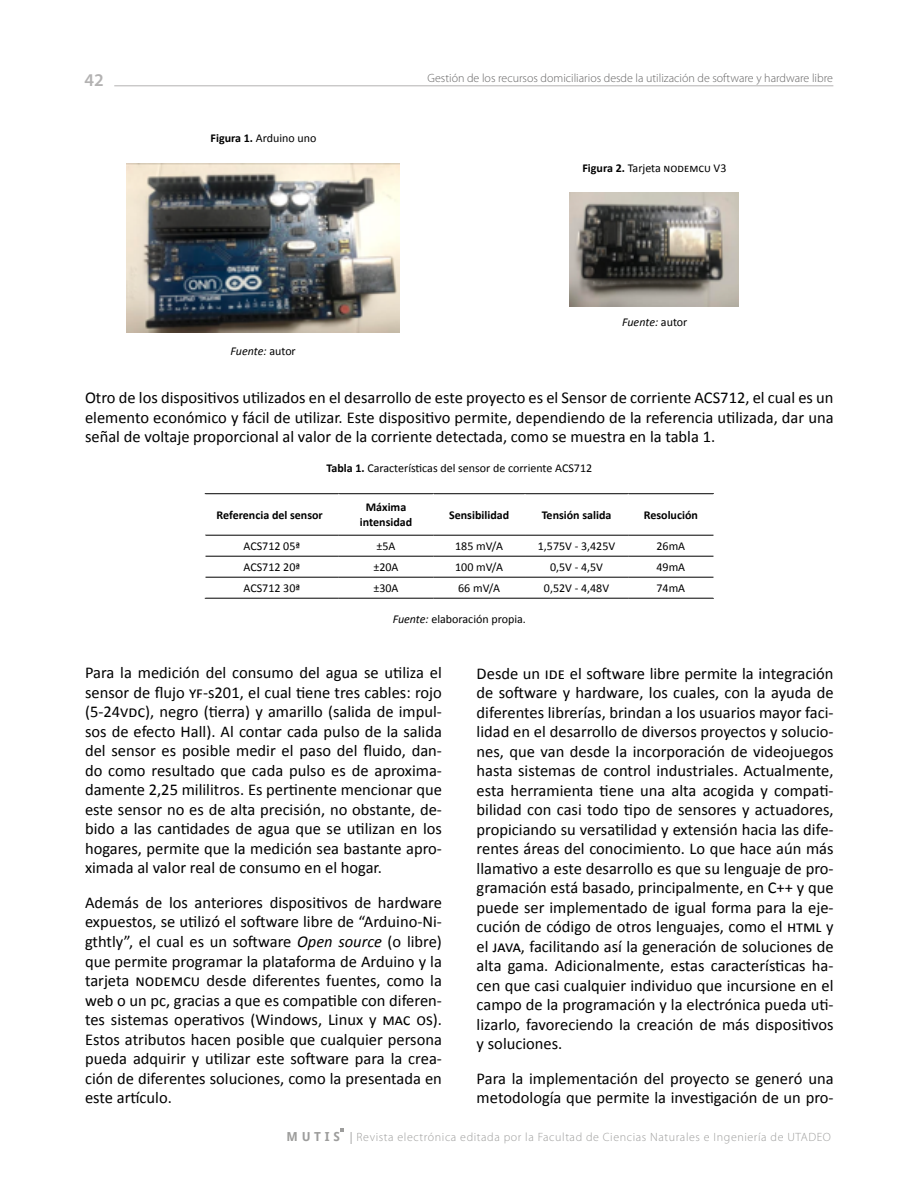
<style>
.page{position:relative;width:918px;height:1188px;background:#fff}
.page>*{position:absolute;margin:0;border:0;box-sizing:border-box;transform-origin:0 0}
.t1{font:600 18px "Myriad Pro";color:#b3b2b2}
.t2{font:16.5px/19.5px "Calibri";color:#000;text-align:justify}
.t3{font:12px "Calibri";color:#000}
.t4{font:300 12px "Myriad Pro";letter-spacing:.05em;color:#9d9d9c}
.t5{font:300 12px "Myriad Pro";color:#646363}
.t6{font:700 12px/15px "Calibri";color:#000;text-align:center}
.t7{font:italic 12px "Calibri";letter-spacing:-.01em;color:#000}
.s1{font-weight:700}
.s2{font-style:normal}
.s3{color:#fff}
.s4{font-style:italic}
.s5{font-family:"Droid Sans";font-weight:700;font-size:12.45px}
.s6{font-weight:400}
</style>
<div class="page">
<svg style="left:341px;top:1128px;width:3px;height:4px"></svg>
<hr style="left:114px;top:85px;width:719px;height:1px;background:#b3b2b2">
<img style="left:127px;top:163px;width:273px;height:170px">
<img style="left:569px;top:192px;width:170px;height:114px">
<hr style="left:205px;top:493px;width:134px;height:1px;background:#000">
<hr style="left:339px;top:493px;width:94px;height:1px;background:#000">
<hr style="left:433px;top:493px;width:92px;height:1px;background:#000">
<hr style="left:525px;top:493px;width:103px;height:1px;background:#000">
<hr style="left:628px;top:493px;width:86px;height:1px;background:#000">
<hr style="left:205px;top:598px;width:134px;height:1px;background:#000">
<hr style="left:339px;top:598px;width:94px;height:1px;background:#000">
<hr style="left:433px;top:598px;width:92px;height:1px;background:#000">
<hr style="left:525px;top:598px;width:103px;height:1px;background:#000">
<hr style="left:628px;top:598px;width:86px;height:1px;background:#000">
<svg style="left:339px;top:535px;width:375px;height:63px"></svg>
<hr style="left:205px;top:535px;width:134px;height:1px;background:#000">
<hr style="left:339px;top:535px;width:94px;height:1px;background:#000">
<hr style="left:433px;top:535px;width:92px;height:1px;background:#000">
<hr style="left:525px;top:535px;width:103px;height:1px;background:#000">
<hr style="left:628px;top:535px;width:85px;height:1px;background:#000">
<hr style="left:205px;top:556px;width:134px;height:1px;background:#000">
<hr style="left:339px;top:556px;width:94px;height:1px;background:#000">
<hr style="left:433px;top:556px;width:92px;height:1px;background:#000">
<hr style="left:525px;top:556px;width:103px;height:1px;background:#000">
<hr style="left:628px;top:556px;width:85px;height:1px;background:#000">
<hr style="left:205px;top:577px;width:134px;height:1px;background:#000">
<hr style="left:339px;top:577px;width:94px;height:1px;background:#000">
<hr style="left:433px;top:577px;width:92px;height:1px;background:#000">
<hr style="left:525px;top:577px;width:103px;height:1px;background:#000">
<hr style="left:628px;top:577px;width:85px;height:1px;background:#000">
<p class="t1" style="left:84px;top:68px;width:21px">42</p>
<p class="t5" style="left:428px;top:70px;width:407px">Gestión de los recursos domiciliarios desde la utilización de software y hardware libre</p>
<p class="t3" style="left:211px;top:131px;width:107px"><span class="s1">Figura 1.</span> Arduino uno</p>
<p class="t7" style="left:231px;top:343px;width:67px">Fuente: <span class="s2">autor</span></p>
<p class="t3" style="left:582px;top:160px;width:146px"><span class="s1">Figura 2.</span> Tarjeta nodemcu V3</p>
<p class="t7" style="left:622px;top:314px;width:67px">Fuente: <span class="s2">autor</span></p>
<p class="t2" style="left:85px;top:388px;width:750px">Otro de los dispositivos utilizados en el desarrollo de este proyecto es el Sensor de corriente ACS712, el cual es un elemento económico y fácil de utilizar. Este dispositivo permite, dependiendo de la referencia utilizada, dar una señal de voltaje proporcional al valor de la corriente detectada, como se muestra en la tabla 1.</p>
<p class="t3" style="left:326px;top:461px;width:267px"><span class="s1">Tabla 1.</span> Características del sensor de corriente ACS712</p>
<p class="t6" style="left:217px;top:507px;width:112px">Referencia del sensor<span class="s3">r</span></p>
<p class="t6" style="left:360px;top:500px;width:54px">Máxima intensidad</p>
<p class="t6" style="left:449px;top:507px;width:62px">Sensibilidad</p>
<p class="t6" style="left:542px;top:507px;width:71px">Tensión salida</p>
<p class="t6" style="left:644px;top:507px;width:56px">Resolución</p>
<p class="t3" style="left:244px;top:539px;width:58px">ACS712 05ª</p>
<p class="t3" style="left:377px;top:539px;width:21px">±5A</p>
<p class="t3" style="left:455px;top:539px;width:49px">185 mV/A</p>
<p class="t3" style="left:538px;top:539px;width:79px">1,575V - 3,425V</p>
<p class="t3" style="left:657px;top:539px;width:30px">26mA</p>
<p class="t3" style="left:244px;top:560px;width:58px">ACS712 20ª</p>
<p class="t3" style="left:374px;top:560px;width:27px">±20A</p>
<p class="t3" style="left:455px;top:560px;width:49px">100 mV/A</p>
<p class="t3" style="left:550px;top:560px;width:55px">0,5V - 4,5V</p>
<p class="t3" style="left:657px;top:560px;width:30px">49mA</p>
<p class="t3" style="left:244px;top:581px;width:58px">ACS712 30ª</p>
<p class="t3" style="left:374px;top:581px;width:27px">±30A</p>
<p class="t3" style="left:458px;top:581px;width:43px">66 mV/A</p>
<p class="t3" style="left:544px;top:581px;width:67px">0,52V - 4,48V</p>
<p class="t3" style="left:657px;top:581px;width:30px">74mA</p>
<p class="t3" style="left:393px;top:611px;width:135px"><span class="s4">Fuente:</span> elaboración propia.</p>
<p class="t2" style="left:85px;top:663px;width:358px">Para la medición del consumo del agua se utiliza el sensor de flujo yf-s201, el cual tiene tres cables: rojo (5-24vdc), negro (tierra) y amarillo (salida de impul&shy;sos de efecto Hall). Al contar cada pulso de la salida del sensor es posible medir el paso del fluido, dan&shy;do como resultado que cada pulso es de aproxima&shy;damente 2,25 mililitros. Es pertinente mencionar que este sensor no es de alta precisión, no obstante, de&shy;bido a las cantidades de agua que se utilizan en los hogares, permite que la medición sea bastante apro&shy;ximada al valor real de consumo en el hogar.</p>
<p class="t2" style="left:85px;top:893px;width:358px">Además de los anteriores dispositivos de hardware expuestos, se utilizó el software libre de “Arduino-Ni&shy;gthtly”, el cual es un software <span class="s4">Open source</span> (o libre) que permite programar la plataforma de Arduino y la tarjeta nodemcu desde diferentes fuentes, como la web o un pc, gracias a que es compatible con diferen&shy;tes sistemas operativos (Windows, Linux y mac os).<br>Estos atributos hacen posible que cualquier persona pueda adquirir y utilizar este software para la crea&shy;ción de diferentes soluciones, como la presentada en este artículo.</p>
<p class="t2" style="left:477px;top:663px;width:358px">Desde un ide el software libre permite la integración de software y hardware, los cuales, con la ayuda de diferentes librerías, brindan a los usuarios mayor faci&shy;lidad en el desarrollo de diversos proyectos y solucio&shy;nes, que van desde la incorporación de videojuegos hasta sistemas de control industriales. Actualmente, esta herramienta tiene una alta acogida y compati&shy;bilidad con casi todo tipo de sensores y actuadores, propiciando su versatilidad y extensión hacia las dife&shy;rentes áreas del conocimiento. Lo que hace aún más llamativo a este desarrollo es que su lenguaje de pro&shy;gramación está basado, principalmente, en C++ y que puede ser implementado de igual forma para la eje&shy;cución de código de otros lenguajes, como el html y el java, facilitando así la generación de soluciones de alta gama. Adicionalmente, estas características ha&shy;cen que casi cualquier individuo que incursione en el campo de la programación y la electrónica pueda uti&shy;lizarlo, favoreciendo la creación de más dispositivos y soluciones.</p>
<p class="t2" style="left:477px;top:1068px;width:358px">Para la implementación del proyecto se generó una metodología que permite la investigación de un pro-</p>
<p class="t4" style="left:287px;top:1130px;width:546px"><span class="s5">M U T I S</span> <span class="s6">|</span> Revista electrónica editada por la Facultad de Ciencias Naturales e Ingeniería de UTADEO</p>
</div>
